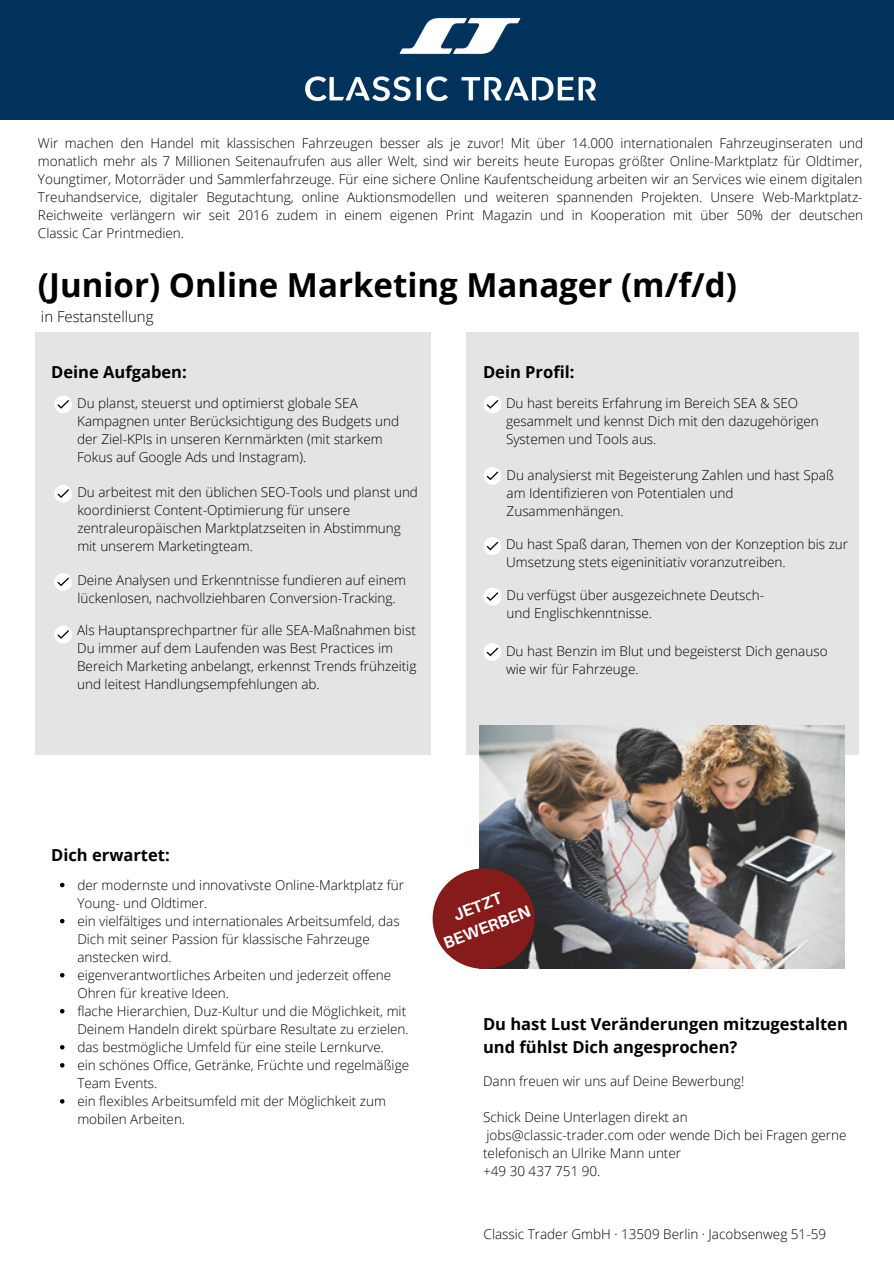
<style>
.page{position:relative;width:894px;height:1264px;background:#fff}
.page>*{position:absolute;margin:0;border:0;box-sizing:border-box;transform-origin:0 0}
.t1{font:700 33px "Open Sans";color:#000}
.t2{font:700 16.5px/22.5px "Open Sans";color:#000}
.t3{font:700 16.5px "Aileron";color:#fff}
.t4{font:300 14.85px "Open Sans";color:#000}
.t5{font:300 13.5px/18px "Open Sans";color:#000}
</style>
<div class="page">
<div style="left:0;top:0;width:893px;height:119px;background:#00325b"></div>
<div style="left:35px;top:332px;width:395px;height:422px;background:#e4e4e4"></div>
<div style="left:466px;top:332px;width:392px;height:422px;background:#e4e4e4"></div>
<svg style="left:54px;top:626px;width:18px;height:17px"></svg>
<img style="left:271px;top:18px;width:359px;height:102px">
<svg style="left:54px;top:485px;width:18px;height:17px"></svg>
<svg style="left:54px;top:395px;width:18px;height:18px"></svg>
<svg style="left:484px;top:395px;width:17px;height:18px"></svg>
<svg style="left:484px;top:467px;width:17px;height:18px"></svg>
<svg style="left:484px;top:537px;width:17px;height:18px"></svg>
<svg style="left:484px;top:588px;width:17px;height:17px"></svg>
<svg style="left:484px;top:643px;width:17px;height:18px"></svg>
<svg style="left:54px;top:573px;width:18px;height:18px"></svg>
<img style="left:479px;top:725px;width:365px;height:243px">
<svg style="left:432px;top:868px;width:102px;height:100px;background:#8c3939"></svg>
<svg style="left:60px;top:882px;width:4px;height:5px"></svg>
<svg style="left:60px;top:918px;width:4px;height:5px"></svg>
<svg style="left:60px;top:973px;width:4px;height:4px"></svg>
<svg style="left:60px;top:1009px;width:4px;height:4px"></svg>
<svg style="left:60px;top:1045px;width:4px;height:4px"></svg>
<svg style="left:60px;top:1063px;width:4px;height:4px"></svg>
<svg style="left:60px;top:1099px;width:4px;height:4px"></svg>
<p class="t5" style="left:38px;top:134px;width:826px;text-align:justify">Wir machen den Handel mit klassischen Fahrzeugen besser als je zuvor! Mit über 14.000 internationalen Fahrzeuginseraten und monatlich mehr als 7 Millionen Seitenaufrufen aus aller Welt, sind wir bereits heute Europas größter Online-Marktplatz für Oldtimer, Youngtimer, Motorräder und Sammlerfahrzeuge. Für eine sichere Online Kaufentscheidung arbeiten wir an Services wie einem digitalen Treuhandservice, digitaler Begutachtung, online Auktionsmodellen und weiteren spannenden Projekten. Unsere Web-Marktplatz-Reichweite verlängern wir seit 2016 zudem in einem eigenen Print Magazin und in Kooperation mit über 50% der deutschen Classic Car Printmedien.</p>
<p class="t1" style="left:38px;top:262px;width:700px">(Junior) Online Marketing Manager (m/f/d)</p>
<p class="t4" style="left:41px;top:306px;width:114px">in Festanstellung</p>
<p class="t2" style="left:51px;top:360px;width:137px">Deine Aufgaben:</p>
<p class="t2" style="left:483px;top:360px;width:93px">Dein Profil:</p>
<p class="t5" style="left:77px;top:393px;width:323px">Du planst, steuerst und optimierst globale SEA Kampagnen unter Berücksichtigung des Budgets und der Ziel-KPIs in unseren Kernmärkten (mit starkem Fokus auf Google Ads und Instagram).</p>
<p class="t5" style="left:77px;top:483px;width:342px">Du arbeitest mit den üblichen SEO-Tools und planst und koordinierst Content-Optimierung für unsere zentraleuropäischen Marktplatzseiten in Abstimmung mit unserem Marketingteam.</p>
<p class="t5" style="left:77px;top:571px;width:330px">Deine Analysen und Erkenntnisse fundieren auf einem lückenlosen, nachvollziehbaren Conversion-Tracking.</p>
<p class="t5" style="left:77px;top:621px;width:340px">Als Hauptansprechpartner für alle SEA-Maßnahmen bist Du immer auf dem Laufenden was Best Practices im Bereich Marketing anbelangt, erkennst Trends frühzeitig und leitest Handlungsempfehlungen ab.</p>
<p class="t5" style="left:506px;top:393px;width:314px">Du hast bereits Erfahrung im Bereich SEA &amp; SEO gesammelt und kennst Dich mit den dazugehörigen<br>Systemen und Tools aus.</p>
<p class="t5" style="left:506px;top:465px;width:329px">Du analysierst mit Begeisterung Zahlen und hast Spaß am Identifizieren von Potentialen und<br>Zusammenhängen.</p>
<p class="t5" style="left:506px;top:535px;width:343px">Du hast Spaß daran, Themen von der Konzeption bis zur<br>Umsetzung stets eigeninitiativ voranzutreiben.</p>
<p class="t5" style="left:506px;top:586px;width:259px">Du verfügst über ausgezeichnete Deutsch&shy;und Englischkenntnisse.</p>
<p class="t5" style="left:506px;top:641px;width:323px">Du hast Benzin im Blut und begeisterst Dich genauso wie wir für Fahrzeuge.</p>
<p class="t2" style="left:51px;top:843px;width:120px">Dich erwartet:</p>
<p class="t5" style="left:77px;top:875px;width:328px">der modernste und innovativste Online-Marktplatz für<br>Young- und Oldtimer.</p>
<p class="t5" style="left:77px;top:911px;width:324px">ein vielfältiges und internationales Arbeitsumfeld, das<br>Dich mit seiner Passion für klassische Fahrzeuge anstecken wird.</p>
<p class="t5" style="left:77px;top:965px;width:315px">eigenverantwortliches Arbeiten und jederzeit offene<br>Ohren für kreative Ideen.</p>
<p class="t5" style="left:77px;top:1001px;width:333px">flache Hierarchien, Duz-Kultur und die Möglichkeit, mit<br>Deinem Handeln direkt spürbare Resultate zu erzielen.</p>
<p class="t5" style="left:77px;top:1037px;width:308px">das bestmögliche Umfeld für eine steile Lernkurve.</p>
<p class="t5" style="left:77px;top:1055px;width:333px">ein schönes Office, Getränke, Früchte und regelmäßige<br>Team Events.</p>
<p class="t5" style="left:77px;top:1091px;width:310px">ein flexibles Arbeitsumfeld mit der Möglichkeit zum mobilen Arbeiten.</p>
<p class="t3" style="left:450px;top:906px;width:52px;rotate:-21deg">JETZT</p>
<p class="t3" style="left:440px;top:933px;width:93px;rotate:-21deg">BEWERBEN</p>
<p class="t2" style="left:483px;top:1012px;width:366px">Du hast Lust Veränderungen mitzugestalten und fühlst Dich angesprochen?</p>
<p class="t5" style="left:483px;top:1071px;width:262px">Dann freuen wir uns auf Deine Bewerbung!</p>
<p class="t5" style="left:483px;top:1107px;width:365px">Schick Deine Unterlagen direkt an<br>jobs@classic-trader.com oder wende Dich bei Fragen gerne telefonisch an Ulrike Mann unter<br>+49 30 437 751 90.</p>
<p class="t5" style="left:483px;top:1224px;width:344px">Classic Trader GmbH · 13509 Berlin · Jacobsenweg 51-59</p>
</div>
